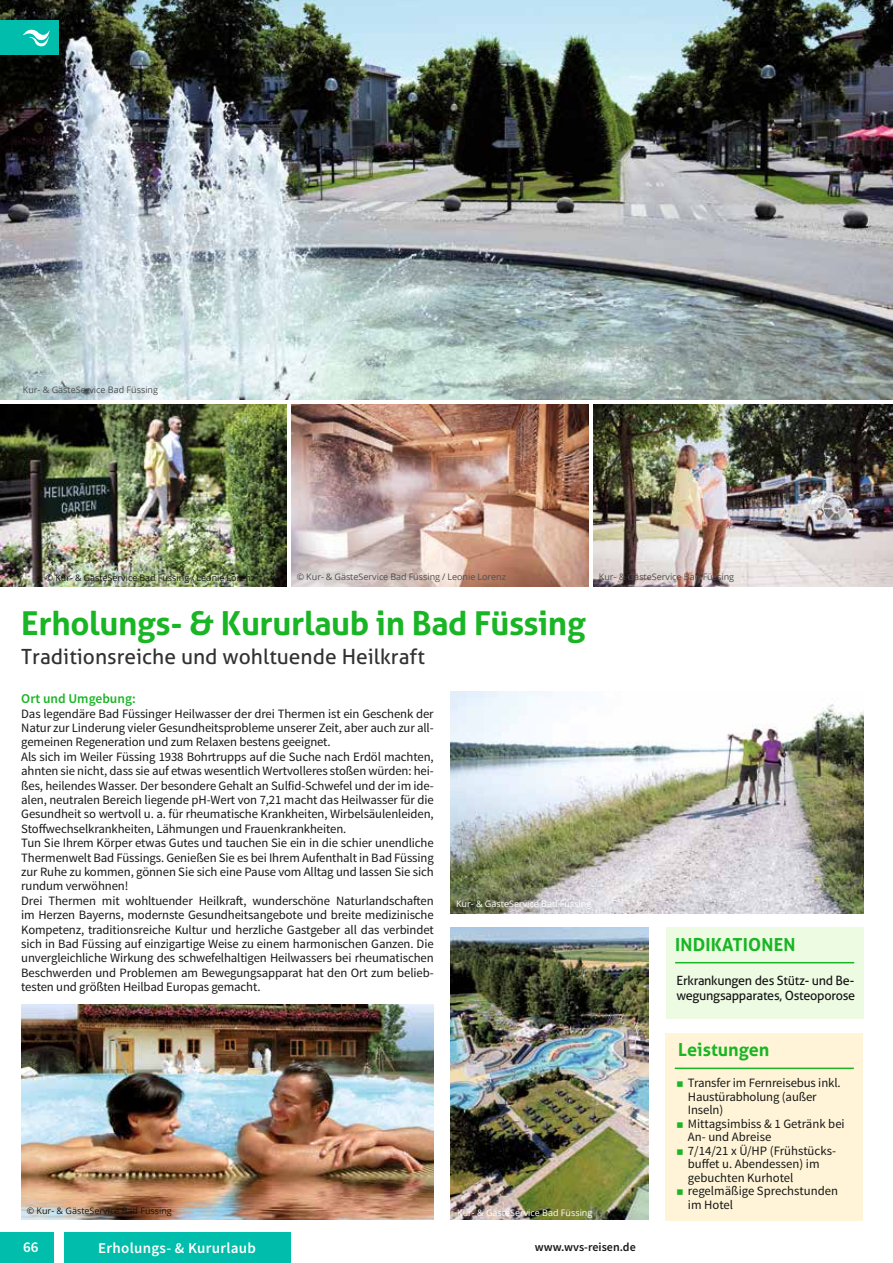
<style>
.page{position:relative;width:893px;height:1263px;background:#fff}
.page>*{position:absolute;margin:0;border:0;box-sizing:border-box;transform-origin:0 0}
.t1{font:700 33px "Aller";letter-spacing:-.01em;color:#19b525}
.t2{font:21px "Aller";color:#323231}
.t3{font:700 18px "Aller";letter-spacing:.005em;color:#19b525}
.t4{font:600 15px "Source Sans Pro";letter-spacing:.02em;color:#fff}
.t5{font:600 13.5px "Source Sans Pro";color:#19b525}
.t6{font:12.75px/14.4px "Source Sans Pro";letter-spacing:-.01em;color:#151616}
.t7{font:12.75px/15px "Aller";letter-spacing:-.02em;color:#151616}
.t8{font:600 12px "Source Sans Pro";color:#151616}
.t9{font:9px "Open Sans";color:#4e4e4d}
.t10{font:9px "Open Sans";color:#151616}
.t11{font:9px "Open Sans";color:#fff}
</style>
<div class="page">
<div style="left:0;top:1232px;width:53px;height:31px;background:#00beab"></div>
<img style="left:0;top:0;width:893px;height:400px">
<div style="left:0;top:21px;width:58px;height:34px;background:#00beab"></div>
<svg style="left:23px;top:30px;width:27px;height:17px"></svg>
<img style="left:451px;top:691px;width:412px;height:222px">
<img style="left:0;top:405px;width:287px;height:182px">
<img style="left:292px;top:405px;width:297px;height:182px">
<img style="left:594px;top:405px;width:299px;height:182px">
<img style="left:451px;top:927px;width:197px;height:292px">
<img style="left:21px;top:1004px;width:413px;height:216px">
<div style="left:665px;top:1033px;width:198px;height:187px;background:#fff4d7"></div>
<hr style="left:675px;top:1067px;width:179px;height:2px;background:#19b525">
<div style="left:666px;top:927px;width:197px;height:92px;background:#eefbe3"></div>
<hr style="left:675px;top:962px;width:179px;height:1px;background:#19b525">
<div style="left:64px;top:1232px;width:226px;height:31px;background:#00beab"></div>
<p class="t9" style="left:23px;top:384px;width:137px">Kur- &amp; GästeService Bad Füssing</p>
<p class="t10" style="left:46px;top:572px;width:211px">© Kur- &amp; GästeService Bad Füssing / Leonie Lorenz</p>
<p class="t9" style="left:297px;top:570px;width:211px">© Kur- &amp; GästeService Bad Füssing / Leonie Lorenz</p>
<p class="t9" style="left:599px;top:571px;width:137px">Kur- &amp; GästeService Bad Füssing</p>
<h1 class="t1" style="left:21px;top:603px;width:566px">Erholungs- &amp; Kururlaub in Bad Füssing</h1>
<h2 class="t2" style="left:21px;top:643px;width:405px">Traditionsreiche und wohltuende Heilkraft</h2>
<p class="t5" style="left:21px;top:690px;width:116px">Ort und Umgebung:</p>
<p class="t6" style="left:21px;top:706px;width:414px">Das legendäre Bad Füssinger Heilwasser der drei Thermen ist ein Geschenk der Natur zur Linderung vieler Gesundheitsprobleme unserer Zeit, aber auch zur all&shy;gemeinen Regeneration und zum Relaxen bestens geeignet.<br>Als sich im Weiler Füssing 1938 Bohrtrupps auf die Suche nach Erdöl machten, ahnten sie nicht, dass sie auf etwas wesentlich Wertvolleres stoßen würden: hei&shy;ßes, heilendes Wasser. Der besondere Gehalt an Sulfid-Schwefel und der im ide&shy;alen, neutralen Bereich liegende pH-Wert von 7,21 macht das Heilwasser für die Gesundheit so wertvoll u. a. für rheumatische Krankheiten, Wirbelsäulenleiden, Stoffwechselkrankheiten, Lähmungen und Frauenkrankheiten.<br>Tun Sie Ihrem Körper etwas Gutes und tauchen Sie ein in die schier unendliche Thermenwelt Bad Füssings. Genießen Sie es bei Ihrem Aufenthalt in Bad Füssing zur Ruhe zu kommen, gönnen Sie sich eine Pause vom Alltag und lassen Sie sich rundum verwöhnen!<br>Drei Thermen mit wohltuender Heilkraft, wunderschöne Naturlandschaften im Herzen Bayerns, modernste Gesundheitsangebote und breite medizinische Kompetenz, traditionsreiche Kultur und herzliche Gastgeber all das verbindet sich in Bad Füssing auf einzigartige Weise zu einem harmonischen Ganzen. Die unvergleichliche Wirkung des schwefelhaltigen Heilwassers bei rheumatischen Beschwerden und Problemen am Bewegungsapparat hat den Ort zum belieb&shy;testen und größten Heilbad Europas gemacht.</p>
<p class="t11" style="left:456px;top:897px;width:137px">Kur- &amp; GästeService Bad Füssing</p>
<p class="t10" style="left:27px;top:1204px;width:147px">© Kur- &amp; GästeService Bad Füssing</p>
<p class="t11" style="left:457px;top:1206px;width:137px">Kur- &amp; GästeService Bad Füssing</p>
<p class="t4" style="left:98px;top:1238px;width:159px">Erholungs- &amp; Kururlaub</p>
<p class="t8" style="left:535px;top:1239px;width:102px">www.wvs-reisen.de</p>
<p class="t4" style="left:23px;top:1237px;width:17px">66</p>
<h3 class="t3" style="left:675px;top:933px;width:122px">INDIKATIONEN</h3>
<p class="t7" style="left:676px;top:973px;width:180px">Erkrankungen des Stütz- und Be&shy;wegungsapparates, Osteoporose</p>
<h3 class="t3" style="left:678px;top:1039px;width:93px">Leistungen</h3>
<p class="t6" style="left:688px;top:1076px;width:158px;line-height:13.5px">Transfer im Fernreisebus inkl.<br>Haustürabholung (außer<br>Inseln)<br>Mittagsimbiss &amp; 1 Getränk bei<br>An- und Abreise<br>7/14/21 x Ü/HP (Frühstücks&shy;buffet u. Abendessen) im gebuchten Kurhotel regelmäßige Sprechstunden im Hotel</p>
</div>
